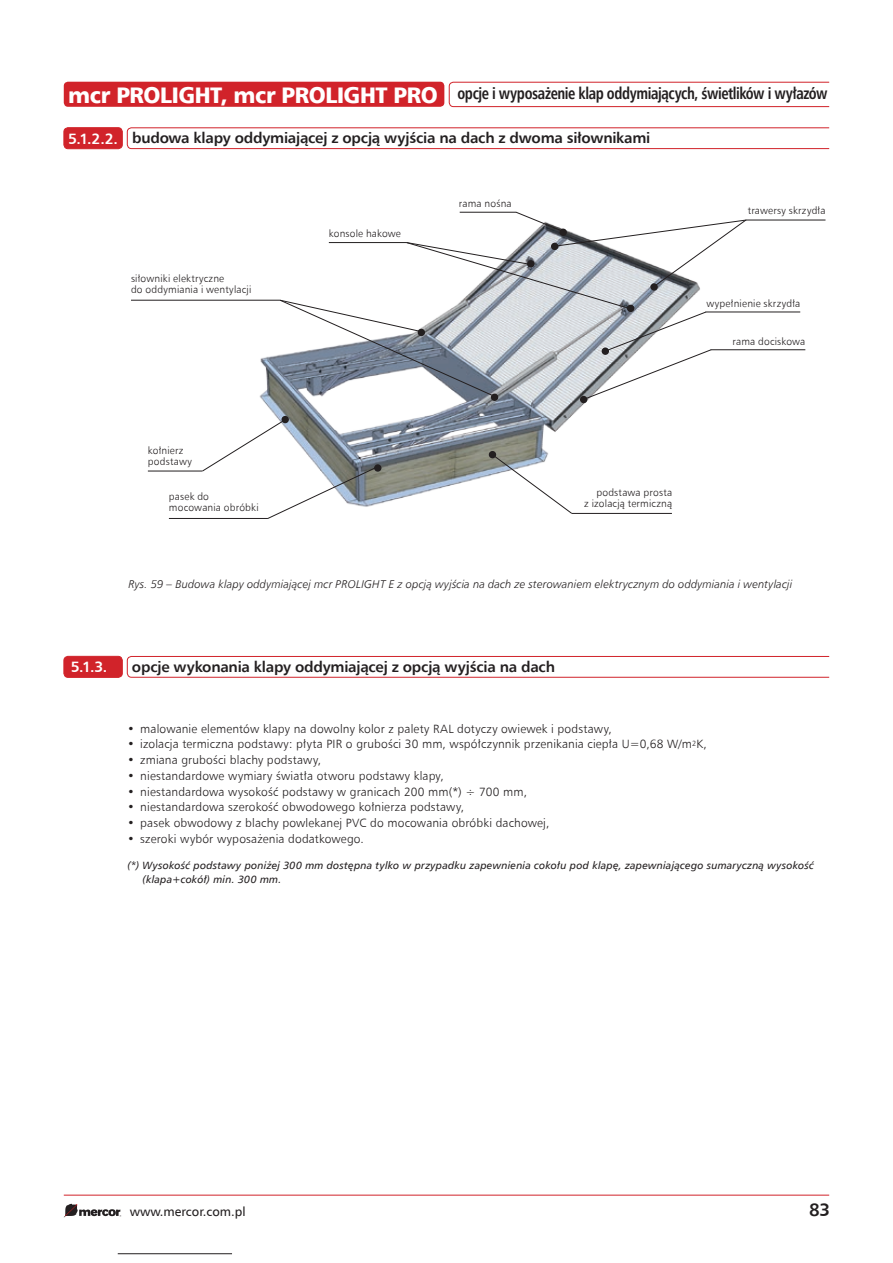
<style>
.page{position:relative;width:893px;height:1263px;background:#fff}
.page>*{position:absolute;margin:0;border:0;box-sizing:border-box;transform-origin:0 0}
.t1{font:22.5px "Humnst 777 Blk EU";letter-spacing:-.02em;color:#fff}
.t2{font:700 18px "Humnst 777 EU";color:#231f20}
.t3{font:700 16.5px "Humnst 777 Cn EU";letter-spacing:-.025em;color:#231f20;scale:.92 1}
.t4{font:700 15px "Humnst 777 EU";letter-spacing:-.015em;color:#231f20}
.t5{font:700 15px "Humnst 777 EU";color:#fff}
.t6{font:12.75px "Humnst 777 EU";color:#231f20}
.t7{font:12px "Humnst 777 Lt EU";letter-spacing:.015em;color:#231f20}
.t8{font:italic 11.25px "Humnst 777 Lt EU";letter-spacing:.015em;color:#231f20}
.t9{font:italic 10.5px/13.5px "Humnst 777 EU";letter-spacing:.015em;color:#231f20}
.t10{font:10.2px/11.4px "Humnst 777 Lt EU";letter-spacing:.02em;color:#231f20}
.s1{color:#fff}
</style>
<div class="page">
<svg style="left:64px;top:1204px;width:57px;height:13px"></svg>
<hr style="left:64px;top:1195px;width:765px;height:1px;background:#d1232a">
<div style="left:64px;top:82px;width:380px;height:25px;background:#d1232a;border-radius:4px"></div>
<svg style="left:449px;top:82px;width:381px;height:25px"></svg>
<svg style="left:127px;top:127px;width:703px;height:22px"></svg>
<div style="left:64px;top:128px;width:58px;height:21px;background:#d1232a;border-radius:4px"></div>
<div style="left:64px;top:128px;width:58px;height:21px;border:1px solid #d1232a;border-radius:4px"></div>
<svg style="left:127px;top:656px;width:703px;height:22px"></svg>
<div style="left:64px;top:656px;width:58px;height:21px;background:#d1232a;border-radius:4px"></div>
<div style="left:64px;top:656px;width:58px;height:21px;border:1px solid #d1232a;border-radius:4px"></div>
<hr style="left:118px;top:1253px;width:114px;height:1px;background:#231f20">
<img style="left:242px;top:299px;width:345px;height:205px">
<hr style="left:746px;top:220px;width:79px;height:1px;background:#231f20">
<hr style="left:131px;top:300px;width:149px;height:1px;background:#231f20">
<div style="left:489px;top:451px;width:7px;height:7px;border:1px solid #231f20;border-radius:50%"></div>
<svg style="left:489px;top:452px;width:83px;height:62px"></svg>
<hr style="left:572px;top:513px;width:100px;height:1px;background:#231f20">
<hr style="left:706px;top:312px;width:94px;height:1px;background:#231f20">
<hr style="left:711px;top:349px;width:94px;height:1px;background:#231f20">
<div style="left:580px;top:396px;width:7px;height:7px;border:1px solid #231f20;border-radius:50%"></div>
<svg style="left:280px;top:212px;width:467px;height:190px"></svg>
<hr style="left:148px;top:471px;width:54px;height:1px;background:#231f20">
<div style="left:282px;top:416px;width:7px;height:7px;border:1px solid #231f20;border-radius:50%"></div>
<svg style="left:202px;top:417px;width:179px;height:102px"></svg>
<div style="left:374px;top:464px;width:7px;height:8px;border:1px solid #231f20;border-radius:50%"></div>
<hr style="left:169px;top:518px;width:99px;height:1px;background:#231f20">
<h1 class="t1" style="left:68px;top:80px;width:371px">mcr PROLIGHT, mcr PROLIGHT PRO</h1>
<h3 class="t3" style="left:458px;top:83px;width:404px">opcje i wyposażenie klap oddymiających, świetlików i wyłazów</h3>
<p class="t4" style="left:68px;top:128px;width:584px"><span class="s1">5.1.2.2.</span> budowa klapy oddymiającej z opcją wyjścia na dach z dwoma siłownikami</p>
<p class="t10" style="left:131px;top:272px;width:122px">siłowniki elektryczne<br>do oddymiania i wentylacji</p>
<p class="t10" style="left:329px;top:228px;width:74px">konsole hakowe</p>
<p class="t10" style="left:459px;top:198px;width:54px">rama nośna</p>
<p class="t10" style="left:748px;top:205px;width:79px">trawersy skrzydła</p>
<p class="t10" style="left:706px;top:298px;width:95px">wypełnienie skrzydła</p>
<p class="t10" style="left:733px;top:336px;width:74px">rama dociskowa</p>
<p class="t10" style="left:148px;top:444px;width:46px">kołnierz podstawy</p>
<p class="t10" style="left:169px;top:490px;width:91px">pasek do mocowania obróbki</p>
<p class="t10" style="left:584px;top:486px;width:90px;text-align:right">podstawa prosta<br>z izolacją termiczną</p>
<p class="t8" style="left:128px;top:578px;width:665px">Rys. 59 – Budowa klapy oddymiającej mcr PROLIGHT E z opcją wyjścia na dach ze sterowaniem elektrycznym do oddymiania i wentylacji</p>
<p class="t5" style="left:71px;top:658px;width:38px">5.1.3.</p>
<p class="t4" style="left:132px;top:657px;width:425px">opcje wykonania klapy oddymiającej z opcją wyjścia na dach</p>
<p class="t7" style="left:128px;top:721px;width:486px">• malowanie elementów klapy na dowolny kolor z palety RAL dotyczy owiewek i podstawy,</p>
<p class="t7" style="left:128px;top:737px;width:581px">• izolacja termiczna podstawy: płyta PIR o grubości 30 mm, współczynnik przenikania ciepła U=0,68 W/m<sup>2</sup>K,</p>
<p class="t7" style="left:128px;top:752px;width:195px">• zmiana grubości blachy podstawy,</p>
<p class="t7" style="left:128px;top:768px;width:318px">• niestandardowe wymiary światła otworu podstawy klapy,</p>
<p class="t7" style="left:128px;top:784px;width:401px">• niestandardowa wysokość podstawy w granicach 200 mm(*) ÷ 700 mm,</p>
<p class="t7" style="left:128px;top:800px;width:338px">• niestandardowa szerokość obwodowego kołnierza podstawy,</p>
<p class="t7" style="left:128px;top:815px;width:423px">• pasek obwodowy z blachy powlekanej PVC do mocowania obróbki dachowej,</p>
<p class="t7" style="left:128px;top:831px;width:238px">• szeroki wybór wyposażenia dodatkowego.</p>
<p class="t9" style="left:143px;top:858px;width:673px;text-indent:-15px">(*) Wysokość podstawy poniżej 300 mm dostępna tylko w przypadku zapewnienia cokołu pod klapę, zapewniającego sumaryczną wysokość (klapa+cokół) min. 300 mm.</p>
<p class="t6" style="left:130px;top:1204px;width:117px">www.mercor.com.pl</p>
<h2 class="t2" style="left:809px;top:1198px;width:23px">83</h2>
</div>
